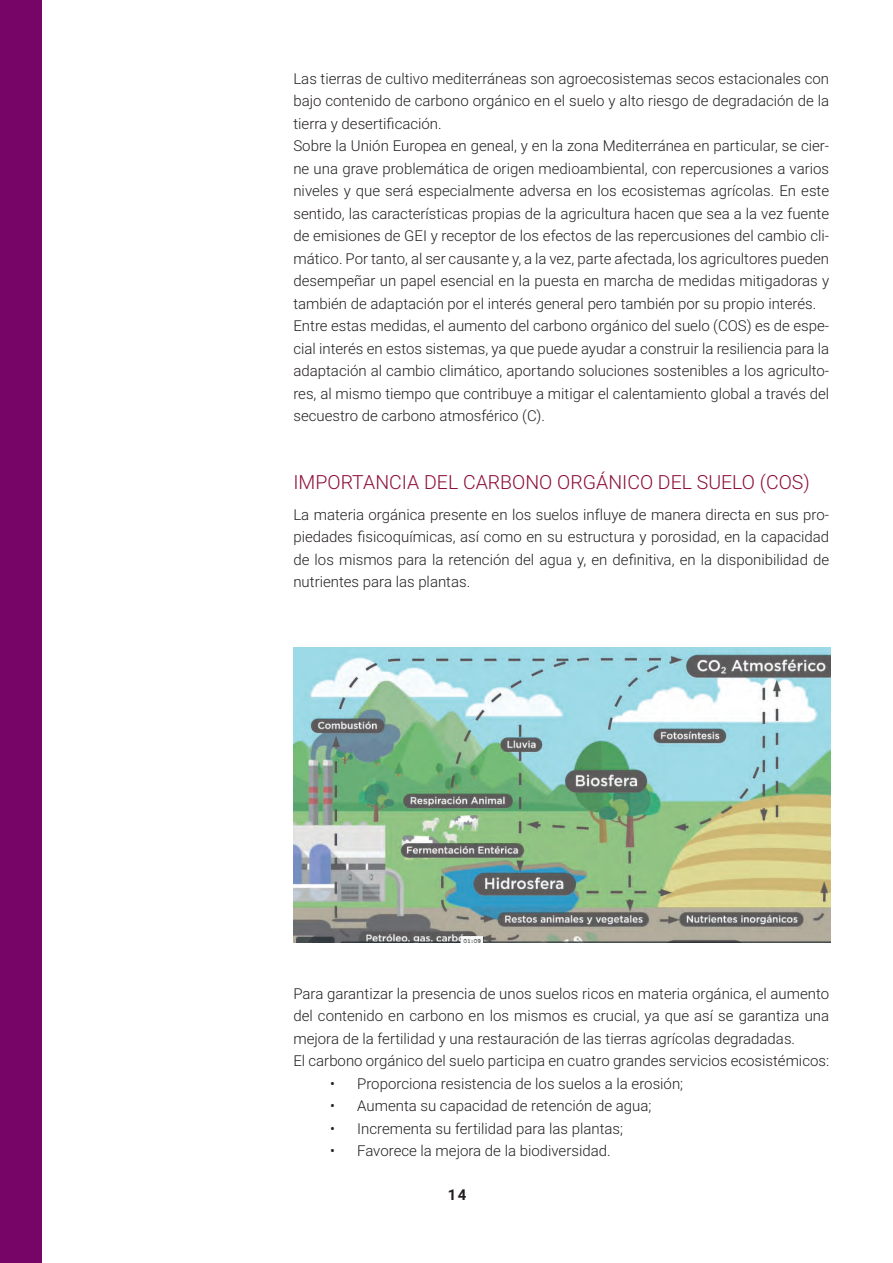
<style>
.page{position:relative;width:893px;height:1263px;background:#fff}
.page>*{position:absolute;margin:0;border:0;box-sizing:border-box;transform-origin:0 0}
.t1{font:300 19.5px "Roboto";color:#8d0d3a}
.t2{font:300 15px/22.5px "Roboto";color:#231f20}
.t3{font:700 15px "Roboto";color:#231f20}
</style>
<div class="page">
<div style="left:0;top:0;width:42px;height:1263px;background:#770567"></div>
<img style="left:293px;top:648px;width:537px;height:295px">
<p class="t2" style="left:293px;top:66px;width:537px">Las tierras de cultivo mediterráneas son agroecosistemas secos estacionales con bajo contenido de carbono orgánico en el suelo y alto riesgo de degradación de la tierra y desertificación.<br>Sobre la Unión Europea en geneal, y en la zona Mediterránea en particular, se cier&shy;ne una grave problemática de origen medioambiental, con repercusiones a varios niveles y que será especialmente adversa en los ecosistemas agrícolas. En este sentido, las características propias de la agricultura hacen que sea a la vez fuente de emisiones de GEI y receptor de los efectos de las repercusiones del cambio cli&shy;mático. Por tanto, al ser causante y, a la vez, parte afectada, los agricultores pueden desempeñar un papel esencial en la puesta en marcha de medidas mitigadoras y también de adaptación por el interés general pero también por su propio interés.<br>Entre estas medidas, el aumento del carbono orgánico del suelo (COS) es de espe&shy;cial interés en estos sistemas, ya que puede ayudar a construir la resiliencia para la adaptación al cambio climático, aportando soluciones sostenibles a los agriculto&shy;res, al mismo tiempo que contribuye a mitigar el calentamiento global a través del secuestro de carbono atmosférico (C).</p>
<h1 class="t1" style="left:293px;top:468px;width:518px">IMPORTANCIA DEL CARBONO ORGÁNICO DEL SUELO (COS)</h1>
<p class="t2" style="left:293px;top:502px;width:537px;text-align:justify">La materia orgánica presente en los suelos influye de manera directa en sus pro&shy;piedades fisicoquímicas, así como en su estructura y porosidad, en la capacidad de los mismos para la retención del agua y, en definitiva, en la disponibilidad de nutrientes para las plantas.</p>
<p class="t2" style="left:293px;top:981px;width:537px">Para garantizar la presencia de unos suelos ricos en materia orgánica, el aumento del contenido en carbono en los mismos es crucial, ya que así se garantiza una mejora de la fertilidad y una restauración de las tierras agrícolas degradadas.<br>El carbono orgánico del suelo participa en cuatro grandes servicios ecosistémicos:</p>
<p class="t2" style="left:330px;top:1071px;width:354px">• Proporciona resistencia de los suelos a la erosión;</p>
<p class="t2" style="left:330px;top:1094px;width:323px">• Aumenta su capacidad de retención de agua;</p>
<p class="t2" style="left:330px;top:1116px;width:294px">• Incrementa su fertilidad para las plantas;</p>
<p class="t2" style="left:330px;top:1139px;width:282px">• Favorece la mejora de la biodiversidad.</p>
<p class="t3" style="left:448px;top:1184px;width:20px">14</p>
</div>
